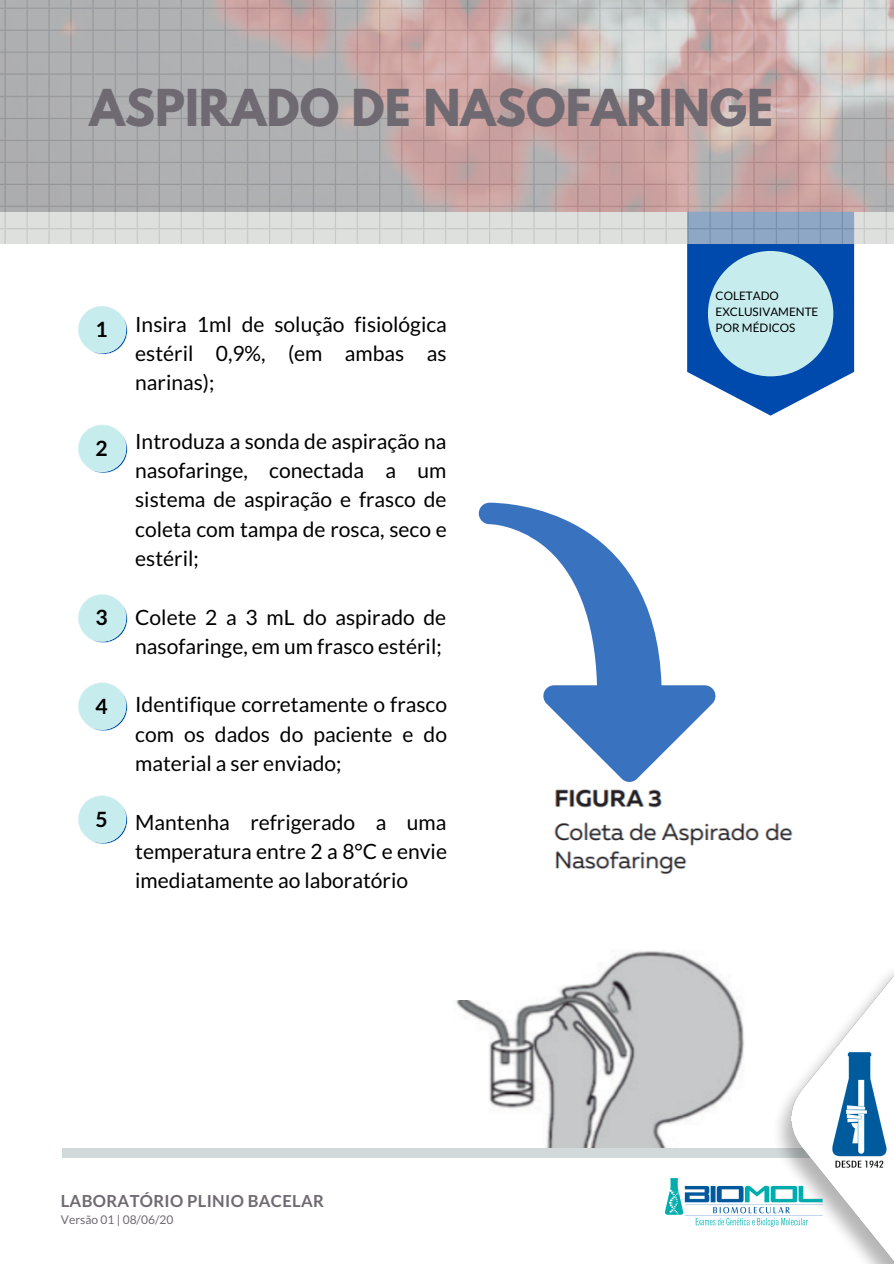
<style>
.page{position:relative;width:894px;height:1264px;background:#fff}
.page>*{position:absolute;margin:0;border:0;box-sizing:border-box;transform-origin:0 0}
.t1{font:700 45px "League Spartan";color:#6f6a72}
.t2{font:21px/29.2px "Lato";color:#000;text-align:justify}
.t3{font:700 21px "Lato";color:#000}
.t4{font:700 16.5px "Lato";letter-spacing:.02em;color:#6f6a72}
.t5{font:12px "Lato";color:#6f6a72}
.t6{font:11.7px/16.4px "Lato";color:#000}
</style>
<div class="page">
<svg style="left:687px;top:243px;width:166px;height:172px"></svg>
<div style="left:707px;top:251px;width:126px;height:125px;background:#c6eced;border-radius:50%"></div>
<img style="left:0;top:0;width:893px;height:243px">
<img style="left:453px;top:789px;width:340px;height:369px">
<div style="left:378px;top:744px;width:151px;height:255px;background:#fff"></div>
<div style="left:62px;top:1148px;width:771px;height:9px;background:#d2d9da"></div>
<img style="left:771px;top:963px;width:122px;height:300px">
<img style="left:665px;top:1178px;width:157px;height:48px">
<svg style="left:478px;top:502px;width:238px;height:280px"></svg>
<svg style="left:78px;top:306px;width:49px;height:48px"></svg>
<svg style="left:78px;top:424px;width:49px;height:49px"></svg>
<svg style="left:78px;top:594px;width:49px;height:48px"></svg>
<svg style="left:78px;top:682px;width:49px;height:49px"></svg>
<svg style="left:78px;top:795px;width:49px;height:49px"></svg>
<h1 class="t1" style="left:89px;top:85px;width:685px">ASPIRADO DE NASOFARINGE</h1>
<p class="t3" style="left:95px;top:316px;width:14px">1</p>
<p class="t3" style="left:95px;top:435px;width:14px">2</p>
<p class="t3" style="left:95px;top:604px;width:14px">3</p>
<p class="t3" style="left:95px;top:693px;width:14px">4</p>
<p class="t3" style="left:95px;top:806px;width:14px">5</p>
<p class="t2" style="left:135px;top:309px;width:313px">Insira 1ml de solução fisiológica estéril 0,9%, (em ambas as narinas);</p>
<p class="t2" style="left:135px;top:426px;width:313px">Introduza a sonda de aspiração na nasofaringe, conectada a um sistema de aspiração e frasco de coleta com tampa de rosca, seco e estéril;</p>
<p class="t2" style="left:135px;top:602px;width:312px">Colete 2 a 3 mL do aspirado de nasofaringe, em um frasco estéril;</p>
<p class="t2" style="left:135px;top:689px;width:313px">Identifique corretamente o frasco com os dados do paciente e do material a ser enviado;</p>
<p class="t2" style="left:135px;top:806px;width:313px">Mantenha refrigerado a uma temperatura entre 2 a 8°C e envie imediatamente ao laboratório</p>
<p class="t4" style="left:61px;top:1190px;width:265px">LABORATÓRIO PLINIO BACELAR</p>
<p class="t5" style="left:61px;top:1211px;width:114px">Versão 01 | 08/06/20</p>
<p class="t6" style="left:715px;top:287px;width:104px">COLETADO<br>EXCLUSIVAMENTE<br>POR MÉDICOS</p>
</div>
